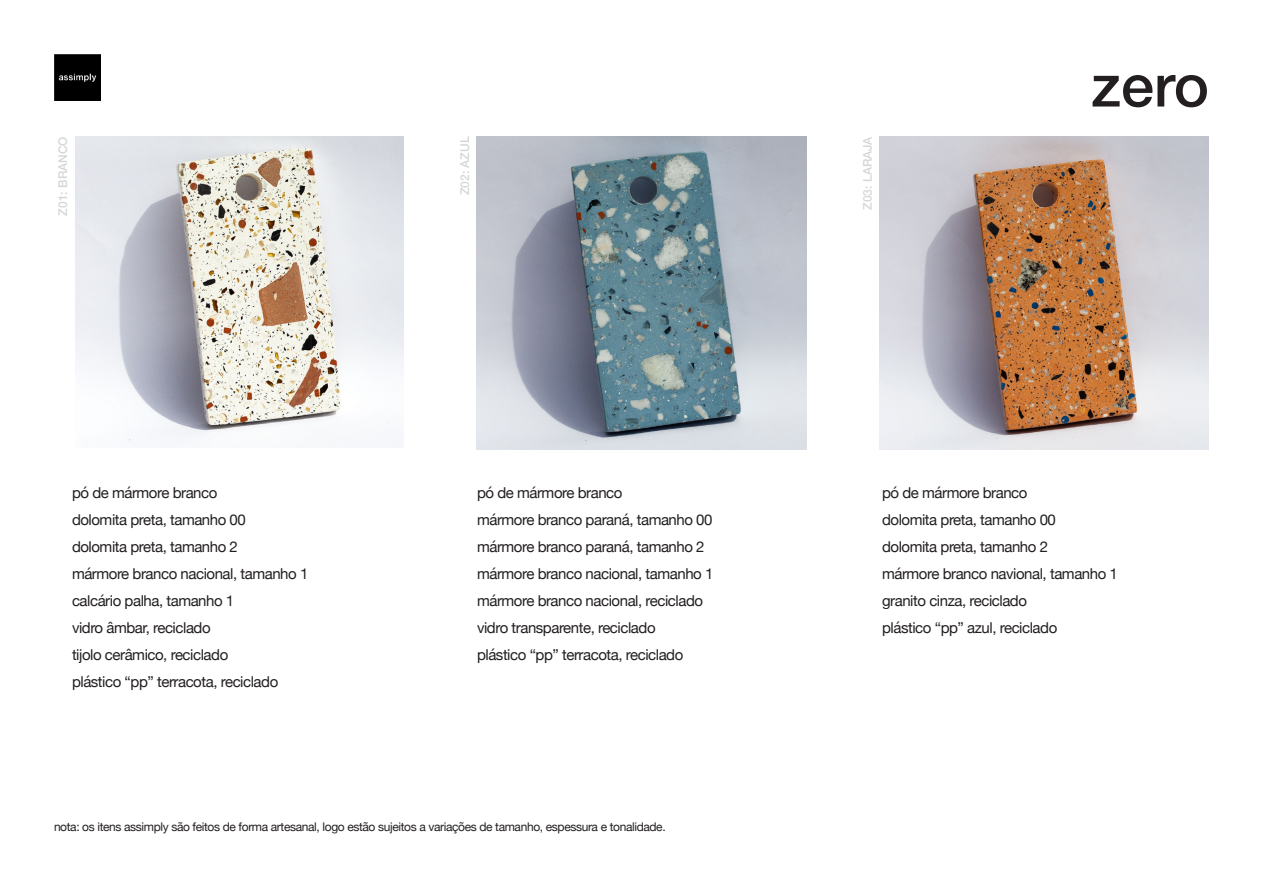
<style>
.page{position:relative;width:1263px;height:893px;background:#fff}
.page>*{position:absolute;margin:0;border:0;box-sizing:border-box;transform-origin:0 0}
.t1{font:500 59.4px "Helvetica Neue";color:#231f20}
.t2{font:15px "Helvetica Neue";letter-spacing:-.03em;color:#231f20}
.t3{font:12px "Helvetica Neue";letter-spacing:-.03em;color:#231f20}
.t4{font:500 12px "Helvetica Neue";color:#d5d7d6}
</style>
<div class="page">
<img style="left:54px;top:54px;width:46px;height:47px">
<img style="left:75px;top:137px;width:328px;height:310px">
<img style="left:477px;top:137px;width:329px;height:312px">
<img style="left:879px;top:137px;width:330px;height:312px">
<p class="t4" style="left:53px;top:215px;width:80px;rotate:-90deg">Z01: BRANCO</p>
<p class="t4" style="left:455px;top:195px;width:60px;rotate:-90deg">Z02: AZUL</p>
<p class="t4" style="left:858px;top:210px;width:75px;rotate:-90deg">Z03: LARAJA</p>
<p class="t1" style="left:1091px;top:38px;width:119px">zero</p>
<p class="t2" style="left:72px;top:482px;width:147px">pó de mármore branco</p>
<p class="t2" style="left:72px;top:509px;width:175px">dolomita preta, tamanho 00</p>
<p class="t2" style="left:72px;top:536px;width:167px">dolomita preta, tamanho 2</p>
<p class="t2" style="left:72px;top:563px;width:238px">mármore branco nacional, tamanho 1</p>
<p class="t2" style="left:72px;top:590px;width:164px">calcário palha, tamanho 1</p>
<p class="t2" style="left:72px;top:617px;width:140px">vidro âmbar, reciclado</p>
<p class="t2" style="left:72px;top:644px;width:158px">tijolo cerâmico, reciclado</p>
<p class="t2" style="left:72px;top:671px;width:208px">plástico “pp” terracota, reciclado</p>
<p class="t2" style="left:477px;top:482px;width:147px">pó de mármore branco</p>
<p class="t2" style="left:477px;top:509px;width:237px">mármore branco paraná, tamanho 00</p>
<p class="t2" style="left:477px;top:536px;width:229px">mármore branco paraná, tamanho 2</p>
<p class="t2" style="left:477px;top:563px;width:238px">mármore branco nacional, tamanho 1</p>
<p class="t2" style="left:477px;top:590px;width:228px">mármore branco nacional, reciclado</p>
<p class="t2" style="left:477px;top:617px;width:180px">vidro transparente, reciclado</p>
<p class="t2" style="left:477px;top:644px;width:208px">plástico “pp” terracota, reciclado</p>
<p class="t3" style="left:54px;top:818px;width:613px">nota: os itens assimply são feitos de forma artesanal, logo estão sujeitos a variações de tamanho, espessura e tonalidade.</p>
<p class="t2" style="left:882px;top:482px;width:147px">pó de mármore branco</p>
<p class="t2" style="left:882px;top:509px;width:175px">dolomita preta, tamanho 00</p>
<p class="t2" style="left:882px;top:536px;width:167px">dolomita preta, tamanho 2</p>
<p class="t2" style="left:882px;top:563px;width:237px">mármore branco navional, tamanho 1</p>
<p class="t2" style="left:882px;top:590px;width:146px">granito cinza, reciclado</p>
<p class="t2" style="left:882px;top:617px;width:177px">plástico “pp” azul, reciclado</p>
</div>
